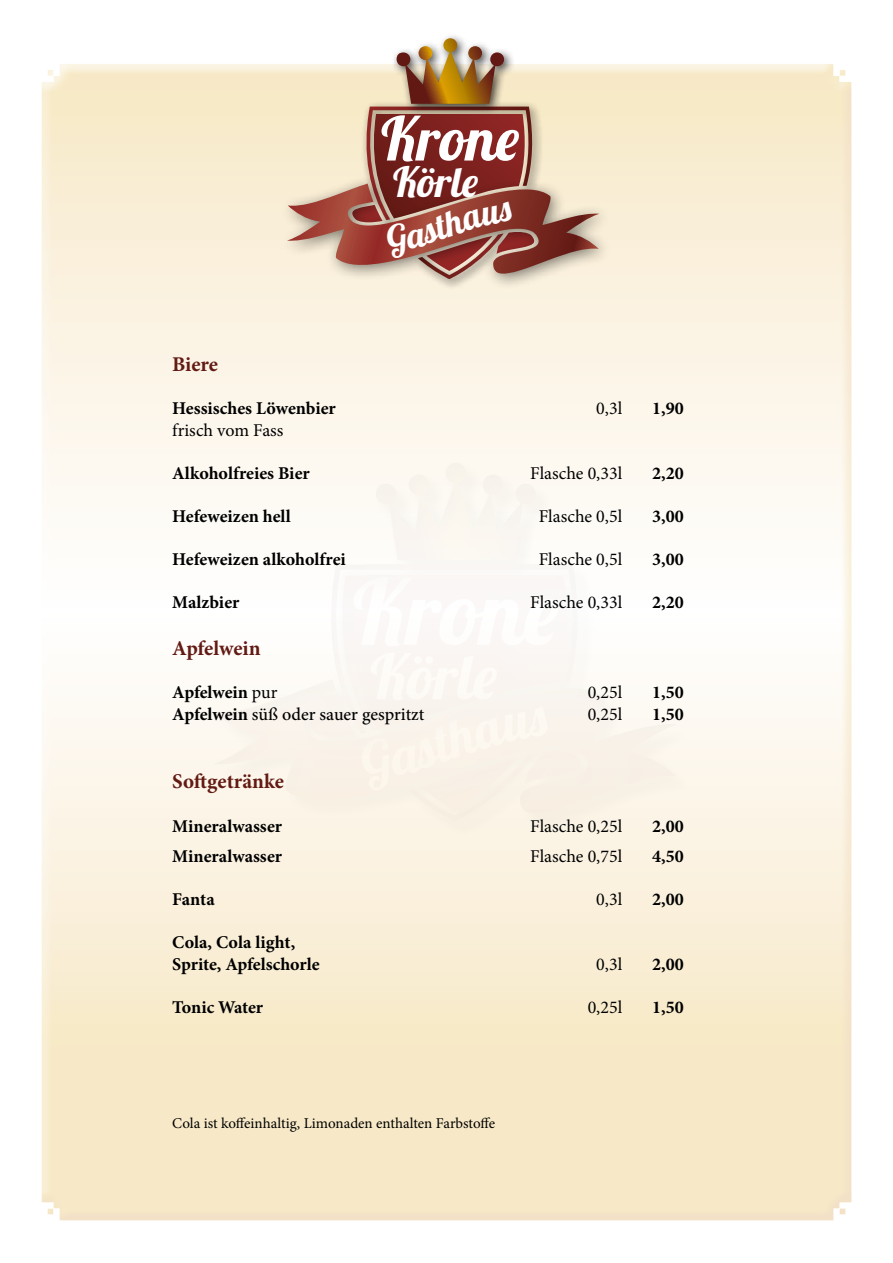
<style>
.page{position:relative;width:893px;height:1263px;background:#fff}
.page>*{position:absolute;margin:0;border:0;box-sizing:border-box;transform-origin:0 0}
.t1{font:60.3px "Lobster 1.4";color:#fff}
.t2{font:41.55px "Lobster 1.4";color:#fff}
.t3{font:700 21px "Minion Pro";letter-spacing:-.005em;color:#621a13}
.t4{font:700 18px/21.6px "Minion Pro";color:#000}
.t5{font:18px "Minion Pro";color:#000}
.t6{font:500 18px "Minion Pro";color:#000}
.t7{font:15px "Minion Pro";color:#000}
.s1{font-weight:400}
.s2{font-weight:700}
</style>
<div class="page">
<div style="left:40px;top:58px;width:812px;height:1163px;background:#dd9f00;opacity:.75"></div>
<div style="left:192px;top:450px;width:515px;height:401px;background:#000;opacity:.75"></div>
<div style="left:279px;top:174px;width:334px;height:117px;background:#000;opacity:.5"></div>
<svg style="left:287px;top:38px;width:312px;height:241px;background:#c09684"></svg>
<h1 class="t1" style="left:381px;top:100px;width:139px">Krone</h1>
<h2 class="t2" style="left:393px;top:155px;width:86px">Körle</h2>
<p class="t3" style="left:172px;top:349px;width:47px">Biere</p>
<p class="t4" style="left:172px;top:397px;width:165px">Hessisches Löwenbier</p>
<p class="t5" style="left:596px;top:396px;width:27px">0,3l</p>
<p class="t4" style="left:652px;top:397px;width:33px">1,90</p>
<p class="t5" style="left:172px;top:418px;width:113px">frisch vom Fass</p>
<p class="t4" style="left:172px;top:462px;width:139px">Alkoholfreies Bier</p>
<p class="t5" style="left:530px;top:461px;width:94px">Flasche 0,33l</p>
<p class="t4" style="left:652px;top:462px;width:33px">2,20</p>
<p class="t4" style="left:172px;top:505px;width:120px">Hefeweizen hell</p>
<p class="t5" style="left:539px;top:504px;width:85px">Flasche 0,5l</p>
<p class="t4" style="left:652px;top:505px;width:33px">3,00</p>
<p class="t4" style="left:172px;top:548px;width:175px">Hefeweizen alkoholfrei</p>
<p class="t5" style="left:539px;top:547px;width:85px">Flasche 0,5l</p>
<p class="t4" style="left:652px;top:548px;width:33px">3,00</p>
<p class="t4" style="left:172px;top:592px;width:69px">Malzbier</p>
<p class="t5" style="left:530px;top:591px;width:94px">Flasche 0,33l</p>
<p class="t4" style="left:652px;top:592px;width:33px">2,20</p>
<p class="t3" style="left:172px;top:634px;width:90px">Apfelwein</p>
<p class="t4" style="left:172px;top:682px;width:107px">Apfelwein <span class="s1">pur</span></p>
<p class="t5" style="left:588px;top:681px;width:36px">0,25l</p>
<p class="t4" style="left:652px;top:682px;width:33px">1,50</p>
<p class="t6" style="left:172px;top:702px;width:254px"><span class="s2">Apfelwein</span> süß oder sauer gespritzt</p>
<p class="t5" style="left:588px;top:702px;width:36px">0,25l</p>
<p class="t4" style="left:652px;top:703px;width:33px">1,50</p>
<p class="t3" style="left:172px;top:767px;width:113px">Softgetränke</p>
<p class="t4" style="left:172px;top:815px;width:111px">Mineralwasser</p>
<p class="t5" style="left:530px;top:814px;width:94px">Flasche 0,25l</p>
<p class="t4" style="left:652px;top:815px;width:33px">2,00</p>
<p class="t4" style="left:172px;top:845px;width:111px">Mineralwasser</p>
<p class="t5" style="left:530px;top:844px;width:94px">Flasche 0,75l</p>
<p class="t4" style="left:652px;top:845px;width:33px">4,50</p>
<p class="t4" style="left:172px;top:888px;width:44px">Fanta</p>
<p class="t5" style="left:596px;top:887px;width:27px">0,3l</p>
<p class="t4" style="left:652px;top:888px;width:33px">2,00</p>
<p class="t4" style="left:172px;top:931px;width:149px">Cola, Cola light,<br>Sprite, Apfelschorle</p>
<p class="t5" style="left:596px;top:952px;width:27px">0,3l</p>
<p class="t4" style="left:652px;top:953px;width:33px">2,00</p>
<p class="t4" style="left:172px;top:996px;width:93px">Tonic Water</p>
<p class="t5" style="left:588px;top:995px;width:36px">0,25l</p>
<p class="t4" style="left:652px;top:996px;width:33px">1,50</p>
<p class="t7" style="left:172px;top:1113px;width:324px">Cola ist koffeinhaltig, Limonaden enthalten Farbstoffe</p>
</div>
